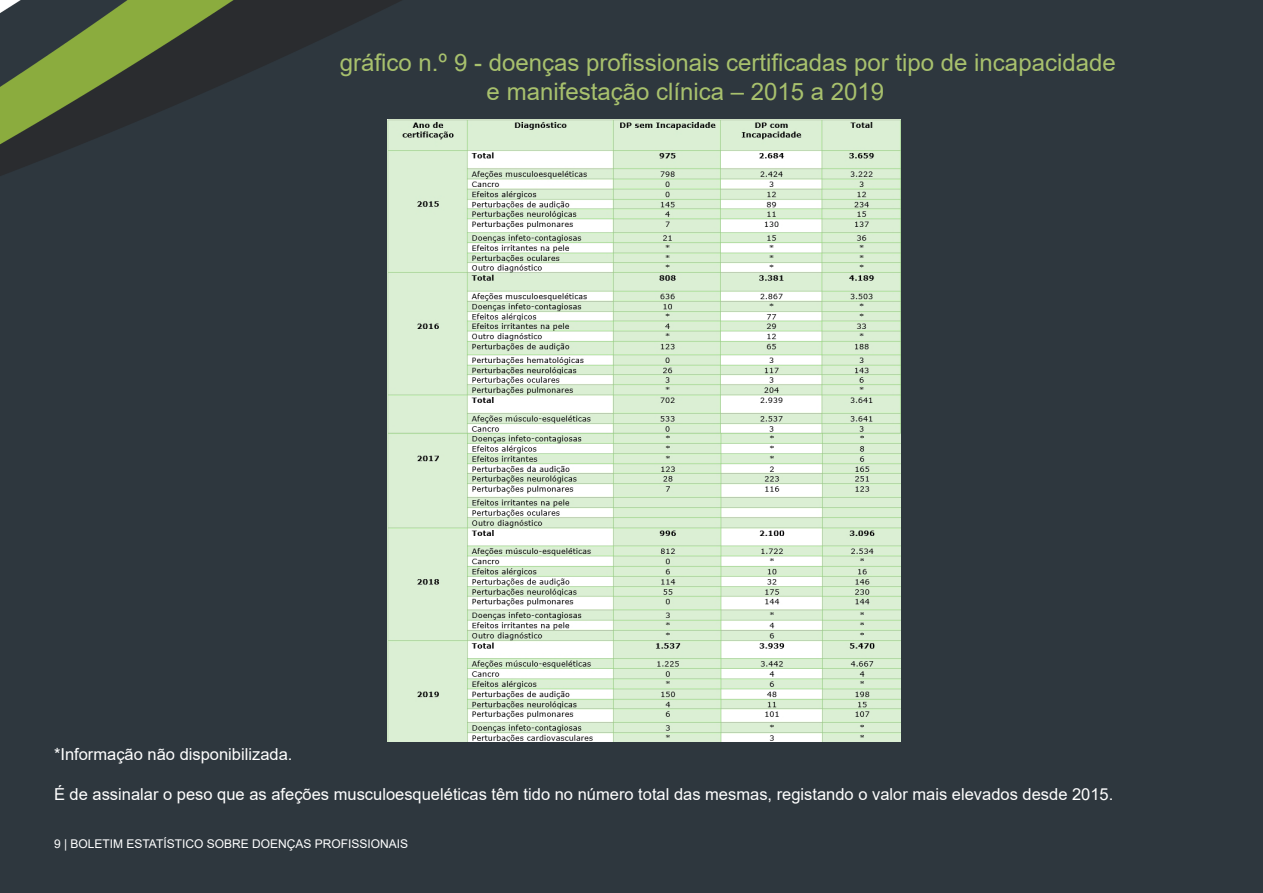
<style>
.page{position:relative;width:1263px;height:893px;background:#2e373e}
.page>*{position:absolute;margin:0;border:0;box-sizing:border-box;transform-origin:0 0}
.t1{font:24px "Arial";color:#a8c16d}
.t2{font:16.5px "Arial";color:#fff}
.t3{font:12px "Arial";color:#fff}
</style>
<div class="page">
<img style="left:388px;top:120px;width:513px;height:621px">
<p class="t1" style="left:340px;top:47px;width:777px">gráfico n.º 9 - doenças profissionais certificadas por tipo de incapacidade</p>
<p class="t1" style="left:487px;top:75px;width:399px">e manifestação clínica – 2015 a 2019</p>
<p class="t2" style="left:54px;top:743px;width:240px">*Informação não disponibilizada.</p>
<p class="t2" style="left:54px;top:782px;width:1061px">É de assinalar o peso que as afeções musculoesqueléticas têm tido no número total das mesmas, registando o valor mais elevados desde 2015.</p>
<p class="t3" style="left:54px;top:836px;width:356px">9 | BOLETIM ESTATÍSTICO SOBRE DOENÇAS PROFISSIONAIS</p>
</div>
